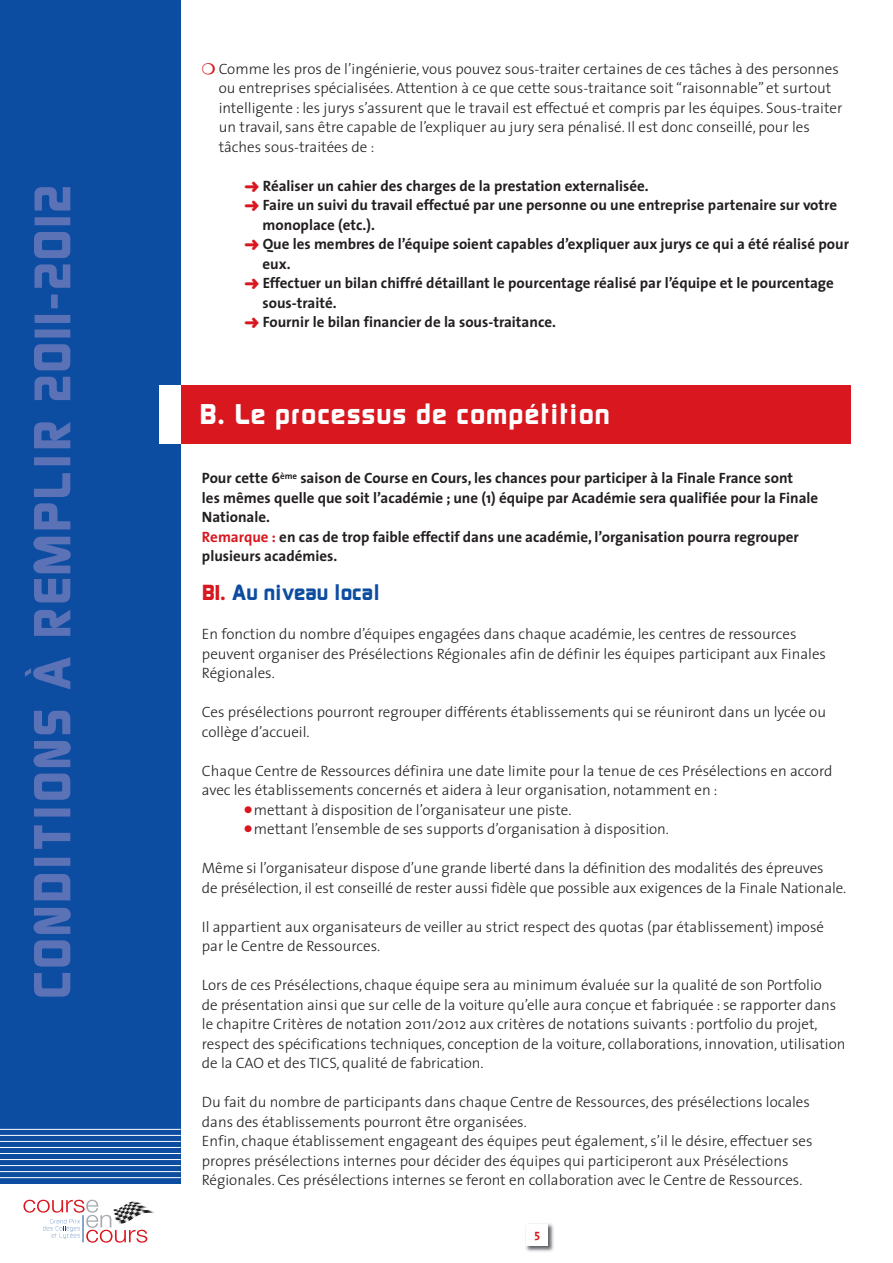
<style>
.page{position:relative;width:893px;height:1263px;background:#fff}
.page>*{position:absolute;margin:0;border:0;box-sizing:border-box;transform-origin:0 0}
.t1{font:800 25.5px "Sol";letter-spacing:.04em;color:#fff}
.t2{font:800 19.5px "Sol";color:#0d4da1}
.t3{font:300 15px/19.5px "The Sans";color:#231f20}
.t4{font:700 15px/19.5px "The Sans";color:#231f20}
.t5{font:700 12px "The Sans";color:#d8171f}
.s1{color:#d8171f}
</style>
<div class="page">
<div style="left:0;top:0;width:181px;height:1263px;background:#0d4da1"></div>
<svg style="left:25px;top:579px;width:46px;height:417px"></svg>
<div style="left:0;top:1184px;width:181px;height:79px;background:#fff"></div>
<svg style="left:23px;top:1200px;width:132px;height:43px"></svg>
<img style="left:525px;top:1223px;width:29px;height:29px">
<div style="left:527px;top:1224px;width:21px;height:21px;background:#fff"></div>
<hr style="left:0;top:1129px;width:181px;height:1px;background:#fff">
<hr style="left:0;top:1135px;width:181px;height:1px;background:#fff">
<hr style="left:0;top:1141px;width:181px;height:1px;background:#fff">
<hr style="left:0;top:1147px;width:181px;height:1px;background:#fff">
<hr style="left:0;top:1153px;width:181px;height:1px;background:#fff">
<hr style="left:0;top:1159px;width:181px;height:1px;background:#fff">
<hr style="left:0;top:1165px;width:181px;height:1px;background:#fff">
<hr style="left:0;top:1171px;width:181px;height:1px;background:#fff">
<hr style="left:0;top:1177px;width:181px;height:1px;background:#fff">
<div style="left:181px;top:385px;width:669px;height:59px;background:#d8171f"></div>
<div style="left:159px;top:385px;width:22px;height:59px;background:#fff"></div>
<p class="t3" style="left:219px;top:60px;width:625px;text-indent:-17px"><span class="s1">❍</span> Comme les pros de l’ingénierie, vous pouvez sous-traiter certaines de ces tâches à des personnes ou entreprises spécialisées. Attention à ce que cette sous-traitance soit “raisonnable” et surtout intelligente : les jurys s’assurent que le travail est effectué et compris par les équipes. Sous-traiter un travail, sans être capable de l’expliquer au jury sera pénalisé. Il est donc conseillé, pour les tâches sous-traitées de :</p>
<p class="t4" style="left:244px;top:177px;width:406px"><span class="s1">➜</span> Réaliser un cahier des charges de la prestation externalisée.</p>
<p class="t4" style="left:244px;top:197px;width:594px"><span class="s1">➜</span> Faire un suivi du travail effectué par une personne ou une entreprise partenaire sur votre</p>
<p class="t4" style="left:263px;top:216px;width:114px">monoplace (etc.).</p>
<p class="t4" style="left:244px;top:236px;width:606px"><span class="s1">➜</span> Que les membres de l’équipe soient capables d’expliquer aux jurys ce qui a été réalisé pour</p>
<p class="t4" style="left:263px;top:255px;width:30px">eux.</p>
<p class="t4" style="left:244px;top:275px;width:591px"><span class="s1">➜</span> Effectuer un bilan chiffré détaillant le pourcentage réalisé par l’équipe et le pourcentage</p>
<p class="t4" style="left:263px;top:294px;width:76px">sous-traité.</p>
<p class="t4" style="left:244px;top:314px;width:313px"><span class="s1">➜</span> Fournir le bilan financier de la sous-traitance.</p>
<h1 class="t1" style="left:200px;top:400px;width:412px">B. Le processus de compétition</h1>
<p class="t4" style="left:202px;top:470px;width:618px">Pour cette 6<sup>ème</sup> saison de Course en Cours, les chances pour participer à la Finale France sont<br>les mêmes quelle que soit l’académie ; une (1) équipe par Académie sera qualifiée pour la Finale Nationale.<br><span class="s1">Remarque :</span> en cas de trop faible effectif dans une académie, l’organisation pourra regrouper plusieurs académies.</p>
<h2 class="t2" style="left:202px;top:582px;width:179px"><span class="s1">B1.</span> Au niveau local</h2>
<p class="t3" style="left:202px;top:626px;width:625px">En fonction du nombre d’équipes engagées dans chaque académie, les centres de ressources peuvent organiser des Présélections Régionales afin de définir les équipes participant aux Finales<br>Régionales.</p>
<p class="t3" style="left:202px;top:704px;width:626px">Ces présélections pourront regrouper différents établissements qui se réuniront dans un lycée ou collège d’accueil.</p>
<p class="t3" style="left:202px;top:762px;width:632px">Chaque Centre de Ressources définira une date limite pour la tenue de ces Présélections en accord avec les établissements concernés et aidera à leur organisation, notamment en :</p>
<p class="t3" style="left:244px;top:801px;width:329px"><sup>●</sup> mettant à disposition de l’organisateur une piste.</p>
<p class="t3" style="left:244px;top:821px;width:426px"><sup>●</sup> mettant l’ensemble de ses supports d’organisation à disposition.</p>
<p class="t3" style="left:202px;top:860px;width:646px">Même si l’organisateur dispose d’une grande liberté dans la définition des modalités des épreuves<br>de présélection, il est conseillé de rester aussi fidèle que possible aux exigences de la Finale Nationale.</p>
<p class="t3" style="left:202px;top:918px;width:624px">Il appartient aux organisateurs de veiller au strict respect des quotas (par établissement) imposé par le Centre de Ressources.</p>
<p class="t3" style="left:202px;top:977px;width:645px">Lors de ces Présélections, chaque équipe sera au minimum évaluée sur la qualité de son Portfolio<br>de présentation ainsi que sur celle de la voiture qu’elle aura conçue et fabriquée : se rapporter dans le chapitre Critères de notation 2011/2012 aux critères de notations suivants : portfolio du projet, respect des spécifications techniques, conception de la voiture, collaborations, innovation, utilisation de la CAO et des TICS, qualité de fabrication.</p>
<p class="t3" style="left:202px;top:1094px;width:612px">Du fait du nombre de participants dans chaque Centre de Ressources, des présélections locales dans des établissements pourront être organisées.<br>Enfin, chaque établissement engageant des équipes peut également, s’il le désire, effectuer ses propres présélections internes pour décider des équipes qui participeront aux Présélections Régionales. Ces présélections internes se feront en collaboration avec le Centre de Ressources.</p>
<p class="t5" style="left:534px;top:1229px;width:7px">5</p>
</div>
